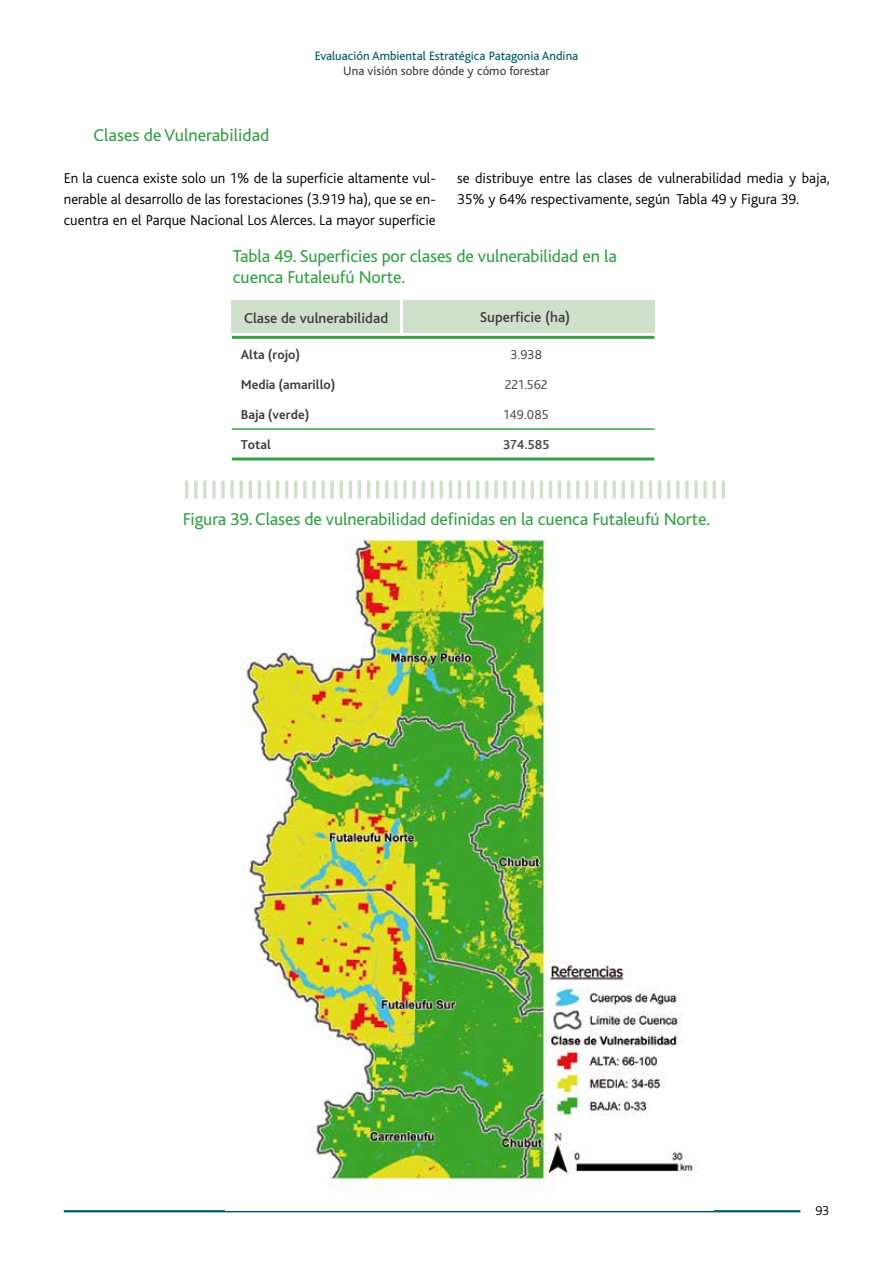
<style>
.page{position:relative;width:893px;height:1263px;background:#fff}
.page>*{position:absolute;margin:0;border:0;box-sizing:border-box;transform-origin:0 0}
.t1{font:18px/21px "Bliss";letter-spacing:-.01em;color:#37a147}
.t2{font:300 15px/21px "Bliss";color:#000;text-align:justify}
.t3{font:500 15px "Bliss";color:#3e3d40}
.t4{font:700 13.5px "Bliss 2";color:#3e3d40}
.t5{font:300 13.5px "Bliss 2";color:#3e3d40}
.t6{font:500 13.5px "Bliss 2";color:#3e3d40}
.t7{font:300 13.5px "Bliss";color:#000}
.t8{font:12.75px "Bliss";color:#005764}
.t9{font:12.75px "Bliss";color:#3e3d40}
</style>
<div class="page">
<hr style="left:64px;top:1210px;width:736px;height:2px;background:#005764">
<hr style="left:185px;top:480px;width:3px;height:18px;background:#cfe1cb">
<hr style="left:194px;top:480px;width:3px;height:18px;background:#cfe1cb">
<svg style="left:203px;top:480px;width:4px;height:18px"></svg>
<svg style="left:212px;top:480px;width:4px;height:18px"></svg>
<svg style="left:221px;top:480px;width:4px;height:18px"></svg>
<svg style="left:230px;top:480px;width:4px;height:18px"></svg>
<hr style="left:240px;top:480px;width:3px;height:18px;background:#cfe1cb">
<hr style="left:249px;top:480px;width:3px;height:18px;background:#cfe1cb">
<hr style="left:258px;top:480px;width:3px;height:18px;background:#cfe1cb">
<hr style="left:267px;top:480px;width:3px;height:18px;background:#cfe1cb">
<hr style="left:276px;top:480px;width:3px;height:18px;background:#cfe1cb">
<hr style="left:285px;top:480px;width:3px;height:18px;background:#cfe1cb">
<hr style="left:294px;top:480px;width:3px;height:18px;background:#cfe1cb">
<hr style="left:303px;top:480px;width:4px;height:18px;background:#d9e7d6">
<svg style="left:312px;top:480px;width:4px;height:18px"></svg>
<hr style="left:321px;top:480px;width:4px;height:18px;background:#d8e7d5">
<svg style="left:330px;top:480px;width:4px;height:18px"></svg>
<hr style="left:340px;top:480px;width:3px;height:18px;background:#cfe1cb">
<hr style="left:349px;top:480px;width:3px;height:18px;background:#cfe1cb">
<hr style="left:358px;top:480px;width:3px;height:18px;background:#cfe1cb">
<hr style="left:367px;top:480px;width:3px;height:18px;background:#cfe1cb">
<hr style="left:376px;top:480px;width:3px;height:18px;background:#cfe1cb">
<hr style="left:385px;top:480px;width:3px;height:18px;background:#cfe1cb">
<svg style="left:394px;top:480px;width:4px;height:18px"></svg>
<svg style="left:403px;top:480px;width:4px;height:18px"></svg>
<hr style="left:412px;top:480px;width:4px;height:18px;background:#dae8d7">
<svg style="left:421px;top:480px;width:4px;height:18px"></svg>
<hr style="left:431px;top:480px;width:3px;height:18px;background:#cfe1cb">
<hr style="left:440px;top:480px;width:3px;height:18px;background:#cfe1cb">
<hr style="left:449px;top:480px;width:3px;height:18px;background:#cfe1cb">
<hr style="left:458px;top:480px;width:3px;height:18px;background:#cfe1cb">
<hr style="left:467px;top:480px;width:3px;height:18px;background:#cfe1cb">
<hr style="left:476px;top:480px;width:3px;height:18px;background:#cfe1cb">
<hr style="left:485px;top:480px;width:3px;height:18px;background:#cfe1cb">
<svg style="left:494px;top:480px;width:4px;height:18px"></svg>
<svg style="left:503px;top:480px;width:4px;height:18px"></svg>
<svg style="left:512px;top:480px;width:4px;height:18px"></svg>
<svg style="left:521px;top:480px;width:4px;height:18px"></svg>
<hr style="left:531px;top:480px;width:3px;height:18px;background:#cfe1cb">
<hr style="left:540px;top:480px;width:3px;height:18px;background:#cfe1cb">
<hr style="left:549px;top:480px;width:3px;height:18px;background:#cfe1cb">
<hr style="left:558px;top:480px;width:3px;height:18px;background:#cfe1cb">
<hr style="left:567px;top:480px;width:3px;height:18px;background:#cfe1cb">
<hr style="left:576px;top:480px;width:3px;height:18px;background:#cfe1cb">
<hr style="left:585px;top:480px;width:4px;height:18px;background:#d9e7d6">
<svg style="left:594px;top:480px;width:4px;height:18px"></svg>
<hr style="left:603px;top:480px;width:4px;height:18px;background:#d9e7d6">
<svg style="left:612px;top:480px;width:4px;height:18px"></svg>
<hr style="left:622px;top:480px;width:3px;height:18px;background:#cfe1cb">
<hr style="left:631px;top:480px;width:3px;height:18px;background:#cfe1cb">
<hr style="left:640px;top:480px;width:3px;height:18px;background:#cfe1cb">
<hr style="left:649px;top:480px;width:3px;height:18px;background:#cfe1cb">
<hr style="left:658px;top:480px;width:3px;height:18px;background:#cfe1cb">
<hr style="left:667px;top:480px;width:3px;height:18px;background:#cfe1cb">
<hr style="left:676px;top:480px;width:3px;height:18px;background:#cfe1cb">
<svg style="left:685px;top:480px;width:4px;height:18px"></svg>
<svg style="left:694px;top:480px;width:4px;height:18px"></svg>
<svg style="left:703px;top:480px;width:4px;height:18px"></svg>
<svg style="left:712px;top:480px;width:4px;height:18px"></svg>
<hr style="left:722px;top:480px;width:3px;height:18px;background:#cfe1cb">
<hr style="left:232px;top:457px;width:422px;height:3px;background:#37a147">
<hr style="left:232px;top:428px;width:422px;height:2px;background:#37a147">
<div style="left:232px;top:300px;width:168px;height:33px;background:#cfe1cb"></div>
<div style="left:403px;top:300px;width:251px;height:33px;background:#cfe1cb"></div>
<hr style="left:232px;top:336px;width:422px;height:3px;background:#37a147">
<img style="left:242px;top:538px;width:456px;height:656px">
<p class="t8" style="left:315px;top:49px;width:265px">Evaluación Ambiental Estratégica Patagonia Andina</p>
<p class="t9" style="left:343px;top:64px;width:208px">Una visión sobre dónde y cómo forestar</p>
<p class="t1" style="left:94px;top:125px;width:177px">Clases de Vulnerabilidad</p>
<p class="t2" style="left:64px;top:168px;width:374px">En la cuenca existe solo un 1% de la superficie altamente vul&shy;nerable al desarrollo de las forestaciones (3.919 ha), que se en&shy;cuentra en el Parque Nacional Los Alerces. La mayor superficie</p>
<p class="t2" style="left:457px;top:167px;width:374px">se distribuye entre las clases de vulnerabilidad media y baja,<br>35% y 64% respectivamente, según Tabla 49 y Figura 39.</p>
<p class="t1" style="left:233px;top:245px;width:386px">Tabla 49. Superficies por clases de vulnerabilidad en la cuenca Futaleufú Norte.</p>
<p class="t3" style="left:244px;top:310px;width:146px">Clase de vulnerabilidad</p>
<p class="t3" style="left:480px;top:309px;width:92px">Superficie (ha)</p>
<p class="t4" style="left:241px;top:346px;width:61px">Alta (rojo)</p>
<p class="t4" style="left:241px;top:376px;width:96px">Media (amarillo)</p>
<p class="t4" style="left:241px;top:406px;width:70px">Baja (verde)</p>
<p class="t4" style="left:241px;top:436px;width:32px">Total</p>
<p class="t5" style="left:510px;top:346px;width:33px">3.938</p>
<p class="t5" style="left:505px;top:376px;width:44px">221.562</p>
<p class="t5" style="left:504px;top:406px;width:46px">149.085</p>
<p class="t6" style="left:503px;top:436px;width:48px">374.585</p>
<p class="t1" style="left:183px;top:509px;width:529px">Figura 39. Clases de vulnerabilidad definidas en la cuenca Futaleufú Norte.</p>
<p class="t7" style="left:815px;top:1203px;width:15px">93</p>
</div>
